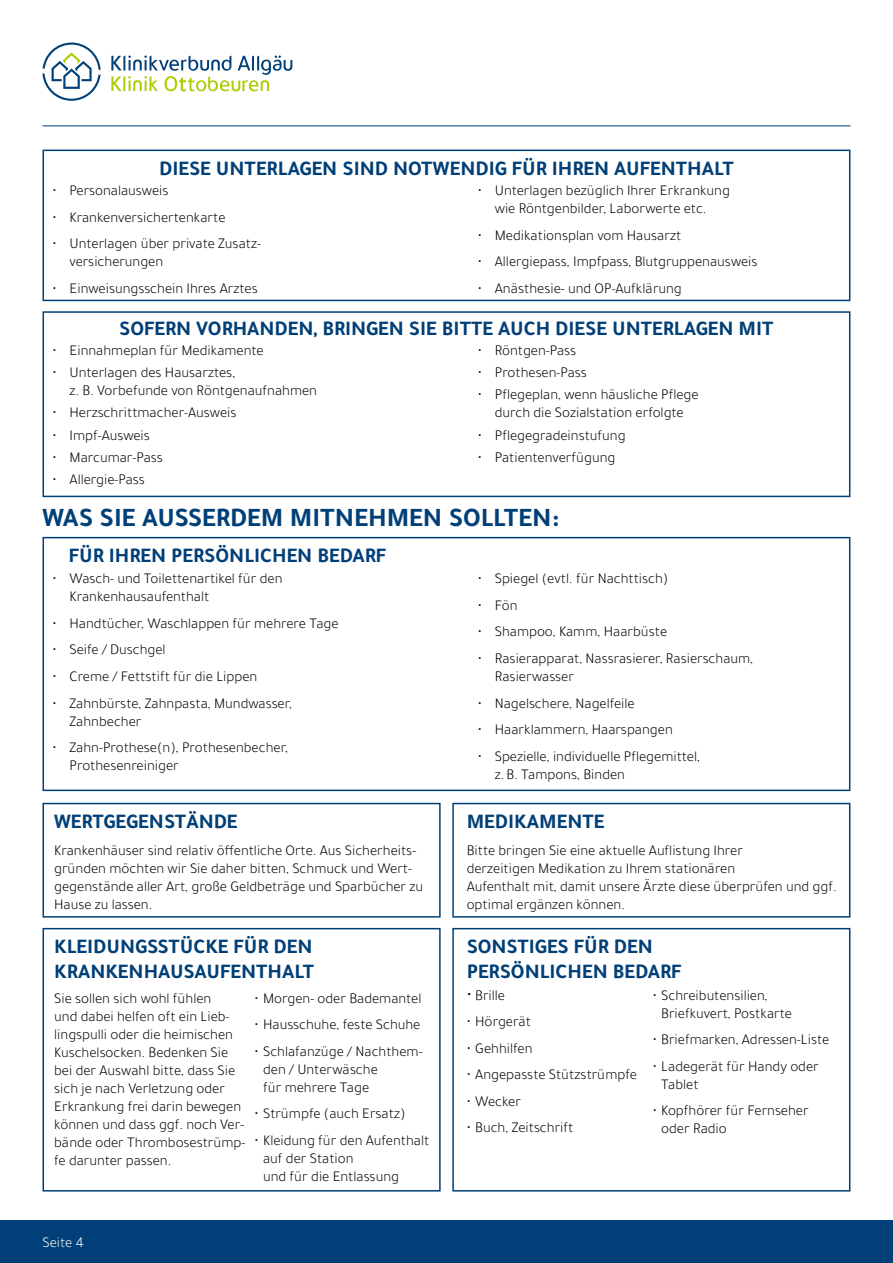
<style>
.page{position:relative;width:893px;height:1263px;background:#fff}
.page>*{position:absolute;margin:0;border:0;box-sizing:border-box;transform-origin:0 0}
.t1{font:700 27px "Tajawal";color:#003f77}
.t2{font:700 21px/25.2px "Tajawal";color:#003f77}
.t3{font:300 15px/18px "Tajawal";color:#000}
.t4{font:300 15px "Tajawal";color:#fff}
.s1{font-size:18px}
</style>
<div class="page">
<svg style="left:43px;top:43px;width:58px;height:58px"></svg>
<svg style="left:111px;top:55px;width:181px;height:36px"></svg>
<hr style="left:43px;top:125px;width:807px;height:1px;background:#003f77">
<div style="left:0;top:1220px;width:893px;height:43px;background:#003f77"></div>
<div style="left:43px;top:311px;width:807px;height:186px;border:2px solid #003f77"></div>
<div style="left:43px;top:803px;width:398px;height:115px;border:2px solid #003f77"></div>
<div style="left:452px;top:803px;width:398px;height:115px;border:2px solid #003f77"></div>
<div style="left:43px;top:150px;width:807px;height:151px;border:2px solid #003f77"></div>
<div style="left:43px;top:537px;width:807px;height:254px;border:2px solid #003f77"></div>
<div style="left:452px;top:928px;width:398px;height:263px;border:2px solid #003f77"></div>
<div style="left:43px;top:928px;width:398px;height:263px;border:2px solid #003f77"></div>
<h2 class="t2" style="left:159px;top:155px;width:576px">DIESE UNTERLAGEN SIND NOTWENDIG FÜR IHREN AUFENTHALT</h2>
<p class="t3" style="left:53px;top:182px;width:118px">• Personalausweis</p>
<p class="t3" style="left:53px;top:208px;width:174px">• Krankenversichertenkarte</p>
<p class="t3" style="left:70px;top:235px;width:193px;text-indent:-17px">• Unterlagen über private Zusatz&shy;versicherungen</p>
<p class="t3" style="left:53px;top:279px;width:207px">• Einweisungsschein Ihres Arztes</p>
<p class="t3" style="left:478px;top:182px;width:254px;text-align:center">• Unterlagen bezüglich Ihrer Erkrankung wie Röntgenbilder, Laborwerte etc.</p>
<p class="t3" style="left:478px;top:226px;width:205px">• Medikationsplan vom Hausarzt</p>
<p class="t3" style="left:478px;top:253px;width:281px">• Allergiepass, Impfpass, Blutgruppenausweis</p>
<p class="t3" style="left:478px;top:279px;width:206px">• Anästhesie- und OP-Aufklärung</p>
<h2 class="t2" style="left:119px;top:316px;width:656px">SOFERN VORHANDEN, BRINGEN SIE BITTE AUCH DIESE UNTERLAGEN MIT</h2>
<p class="t3" style="left:53px;top:341px;width:213px">• Einnahmeplan für Medikamente</p>
<p class="t3" style="left:70px;top:364px;width:249px;text-indent:-17px">• Unterlagen des Hausarztes,<br>z. B. Vorbefunde von Röntgenaufnahmen</p>
<p class="t3" style="left:53px;top:404px;width:186px">• Herzschrittmacher-Ausweis</p>
<p class="t3" style="left:53px;top:426px;width:99px">• Impf-Ausweis</p>
<p class="t3" style="left:53px;top:448px;width:112px">• Marcumar-Pass</p>
<p class="t3" style="left:53px;top:471px;width:94px">• Allergie-Pass</p>
<p class="t3" style="left:478px;top:341px;width:100px">• Röntgen-Pass</p>
<p class="t3" style="left:478px;top:364px;width:111px">• Prothesen-Pass</p>
<p class="t3" style="left:478px;top:386px;width:222px;text-align:center">• Pflegeplan, wenn häusliche Pflege durch die Sozialstation erfolgte</p>
<p class="t3" style="left:478px;top:426px;width:149px">• Pflegegradeinstufung</p>
<p class="t3" style="left:478px;top:448px;width:139px">• Patientenverfügung</p>
<h1 class="t1" style="left:43px;top:497px;width:518px">WAS SIE AUSSERDEM MITNEHMEN SOLLTEN:</h1>
<h2 class="t2" style="left:69px;top:543px;width:319px">FÜR IHREN PERSÖNLICHEN BEDARF</h2>
<p class="t3" style="left:70px;top:570px;width:215px;text-indent:-17px">• Wasch- und Toilettenartikel für den<br>Krankenhausaufenthalt</p>
<p class="t3" style="left:53px;top:614px;width:288px">• Handtücher, Waschlappen für mehrere Tage</p>
<p class="t3" style="left:53px;top:641px;width:115px">• Seife / Duschgel</p>
<p class="t3" style="left:53px;top:667px;width:206px">• Creme / Fettstift für die Lippen</p>
<p class="t3" style="left:70px;top:694px;width:224px;text-indent:-17px">• Zahnbürste, Zahnpasta, Mundwasser,<br>Zahnbecher</p>
<p class="t3" style="left:70px;top:738px;width:220px;text-indent:-17px">• Zahn-Prothese(n), Prothesenbecher,<br>Prothesenreiniger</p>
<h2 class="t2" style="left:54px;top:808px;width:185px">WERTGEGENSTÄNDE</h2>
<p class="t3" style="left:54px;top:841px;width:370px">Krankenhäuser sind relativ öffentliche Orte. Aus Sicherheits&shy;gründen möchten wir Sie daher bitten, Schmuck und Wert&shy;gegenstände aller Art, große Geldbeträge und Sparbücher zu Hause zu lassen.</p>
<h2 class="t2" style="left:54px;top:934px;width:261px">KLEIDUNGSSTÜCKE FÜR DEN<br>KRANKENHAUSAUFENTHALT</h2>
<p class="t3" style="left:54px;top:989px;width:193px">Sie sollen sich wohl fühlen<br>und dabei helfen oft ein Lieb&shy;lingspulli oder die heimischen<br>Kuschelsocken. Bedenken Sie bei der Auswahl bitte, dass Sie sich je nach Verletzung oder<br>Erkrankung frei darin bewegen können und dass ggf. noch Ver&shy;bände oder Thrombosestrümp&shy;fe darunter passen.</p>
<p class="t3" style="left:255px;top:989px;width:168px">• Morgen- oder Bademantel</p>
<p class="t3" style="left:255px;top:1015px;width:167px">• Hausschuhe, feste Schuhe</p>
<p class="t3" style="left:263px;top:1042px;width:161px;text-indent:-9px">• Schlafanzüge / Nachthem&shy;den / Unterwäsche<br>für mehrere Tage</p>
<p class="t3" style="left:255px;top:1104px;width:153px">• Strümpfe (auch Ersatz)</p>
<p class="t3" style="left:263px;top:1131px;width:168px;text-indent:-9px">• Kleidung für den Aufenthalt auf der Station<br>und für die Entlassung</p>
<p class="t4" style="left:43px;top:1232px;width:43px">Seite 4</p>
<p class="t3" style="left:478px;top:570px;width:192px">• Spiegel (evtl. für Nachttisch)</p>
<p class="t3" style="left:478px;top:596px;width:41px">• Fön</p>
<p class="t3" style="left:478px;top:623px;width:191px">• Shampoo, Kamm, Haarbüste</p>
<p class="t3" style="left:495px;top:649px;width:260px;text-indent:-17px">• Rasierapparat, Nassrasierer, Rasierschaum,<br>Rasierwasser</p>
<p class="t3" style="left:478px;top:694px;width:159px">• Nagelschere, Nagelfeile</p>
<p class="t3" style="left:478px;top:720px;width:197px">• Haarklammern, Haarspangen</p>
<p class="t3" style="left:495px;top:747px;width:207px;text-indent:-17px">• Spezielle, individuelle Pflegemittel, z. B. Tampons, Binden</p>
<h2 class="t2" style="left:467px;top:808px;width:139px">MEDIKAMENTE</h2>
<p class="t3" style="left:467px;top:841px;width:371px">Bitte bringen Sie eine aktuelle Auflistung Ihrer<br>derzeitigen Medikation zu Ihrem stationären<br>Aufenthalt mit, damit unsere Ärzte diese überprüfen und ggf. optimal ergänzen können.</p>
<h2 class="t2" style="left:467px;top:934px;width:216px">SONSTIGES FÜR DEN<br>PERSÖNLICHEN BEDARF</h2>
<p class="t3" style="left:467px;top:986px;width:40px"><span class="s1">•</span> Brille</p>
<p class="t3" style="left:467px;top:1013px;width:66px">• Hörgerät</p>
<p class="t3" style="left:467px;top:1039px;width:67px">• Gehhilfen</p>
<p class="t3" style="left:467px;top:1066px;width:172px">• Angepasste Stützstrümpfe</p>
<p class="t3" style="left:467px;top:1092px;width:56px">• Wecker</p>
<p class="t3" style="left:467px;top:1119px;width:108px">• Buch, Zeitschrift</p>
<p class="t3" style="left:661px;top:986px;width:132px;text-indent:-9px">• Schreibutensilien,<br>Briefkuvert, Postkarte</p>
<p class="t3" style="left:653px;top:1031px;width:178px">• Briefmarken, Adressen-Liste</p>
<p class="t3" style="left:661px;top:1057px;width:159px;text-indent:-9px">• Ladegerät für Handy oder<br>Tablet</p>
<p class="t3" style="left:661px;top:1102px;width:149px;text-indent:-9px">• Kopfhörer für Fernseher oder Radio</p>
</div>
